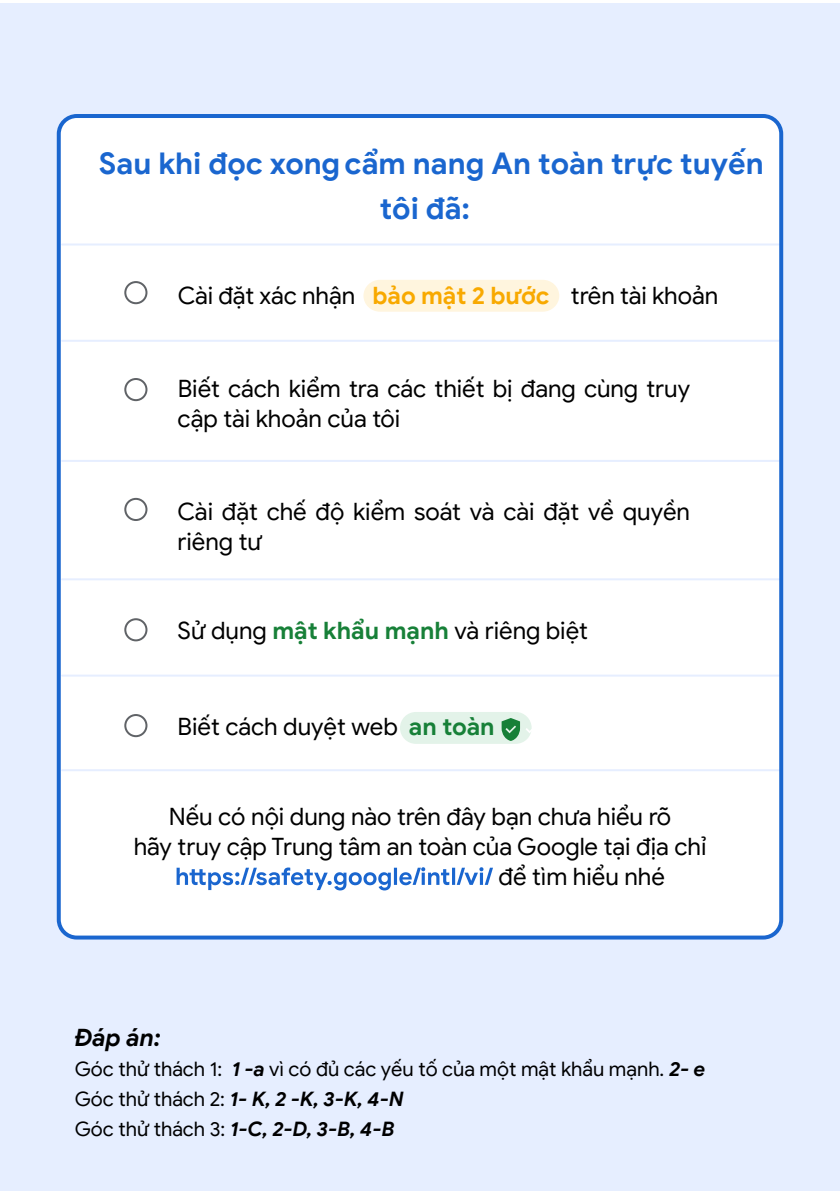
<style>
.page{position:relative;width:840px;height:1191px;background:#fff}
.page>*{position:absolute;margin:0;border:0;box-sizing:border-box;transform-origin:0 0}
.t1{font:700 30px "Google Sans";color:#1a66cf}
.t2{font:24px/30px "Google Sans";color:#000}
.t3{font:italic 700 24px "Google Sans";color:#000}
.t4{font:20px/30px "Google Sans";color:#000}
.s1{font-weight:700;color:#f8a900}
.s2{font-weight:700;color:#178038}
.s3{font-weight:700;font-style:italic}
</style>
<div class="page">
<div style="left:0;top:3px;width:839px;height:1188px;background:#e6eeff"></div>
<div style="left:57px;top:114px;width:725px;height:825px;background:#fff;border-radius:20px"></div>
<div style="left:400px;top:712px;width:131px;height:32px;background:#e3f3e9;border-radius:16px"></div>
<div style="left:363px;top:280px;width:196px;height:32px;background:#fff5de"></div>
<svg style="left:143px;top:383px;width:5px;height:13px"></svg>
<svg style="left:140px;top:507px;width:8px;height:12px"></svg>
<svg style="left:142px;top:718px;width:6px;height:12px"></svg>
<hr style="left:62px;top:340px;width:716px;height:2px;background:#e6eeff">
<hr style="left:62px;top:674px;width:716px;height:2px;background:#e6eeff">
<hr style="left:62px;top:769px;width:716px;height:2px;background:#e6eeff">
<hr style="left:62px;top:460px;width:716px;height:2px;background:#e6eeff">
<hr style="left:62px;top:243px;width:716px;height:2px;background:#e6eeff">
<hr style="left:62px;top:578px;width:716px;height:2px;background:#e6eeff">
<div style="left:57px;top:114px;width:725px;height:825px;border:4px solid #1a66cf;border-radius:18px"></div>
<svg style="left:176px;top:867px;width:316px;height:23px"></svg>
<svg style="left:526px;top:725px;width:6px;height:8px"></svg>
<svg style="left:501px;top:718px;width:18px;height:23px"></svg>
<div style="left:124px;top:281px;width:23px;height:23px;border:2px solid #606367;border-radius:50%"></div>
<div style="left:124px;top:378px;width:23px;height:23px;border:2px solid #606367;border-radius:50%"></div>
<div style="left:124px;top:498px;width:23px;height:23px;border:2px solid #606367;border-radius:50%"></div>
<div style="left:124px;top:618px;width:23px;height:23px;border:2px solid #606367;border-radius:50%"></div>
<div style="left:124px;top:714px;width:23px;height:23px;border:2px solid #606367;border-radius:50%"></div>
<p class="t1" style="left:99px;top:144px;width:666px">Sau khi đọc xongcẩm nang An toàn trực tuyến</p>
<p class="t1" style="left:379px;top:188px;width:92px">tôi đã:</p>
<p class="t2" style="left:178px;top:280px;width:541px">Cài đặt xác nhận <span class="s1">bảo mật 2 bước</span> trên tài khoản</p>
<p class="t2" style="left:177px;top:373px;width:513px">Biết cách kiểm tra các thiết bị đang cùng truy cập tài khoản của tôi</p>
<p class="t2" style="left:177px;top:495px;width:513px">Cài đặt chế độ kiểm soát và cài đặt về quyền riêng tư</p>
<p class="t2" style="left:177px;top:615px;width:411px">Sử dụng <span class="s2">mật khẩu mạnh</span> và riêng biệt</p>
<p class="t2" style="left:177px;top:711px;width:318px">Biết cách duyệt web <span class="s2">an toàn</span></p>
<p class="t2" style="left:169px;top:801px;width:503px">Nếu có nội dung nào trên đây bạn chưa hiểu rõ</p>
<p class="t2" style="left:134px;top:831px;width:574px">hãy truy cập Trung tâm an toàn của Google tại địa chỉ</p>
<p class="t2" style="left:498px;top:861px;width:168px">để tìm hiểu nhé</p>
<p class="t3" style="left:75px;top:1021px;width:87px">Đáp án:</p>
<p class="t4" style="left:75px;top:1053px;width:631px">Góc thử thách 1: <span class="s3">1 -a</span> vì có đủ các yếu tố của một mật khẩu mạnh. <span class="s3">2- e<br></span>Góc thử thách 2: <span class="s3">1- K, 2 -K, 3-K, 4-N<br></span>Góc thử thách 3: <span class="s3">1-C, 2-D, 3-B, 4-B</span></p>
</div>
